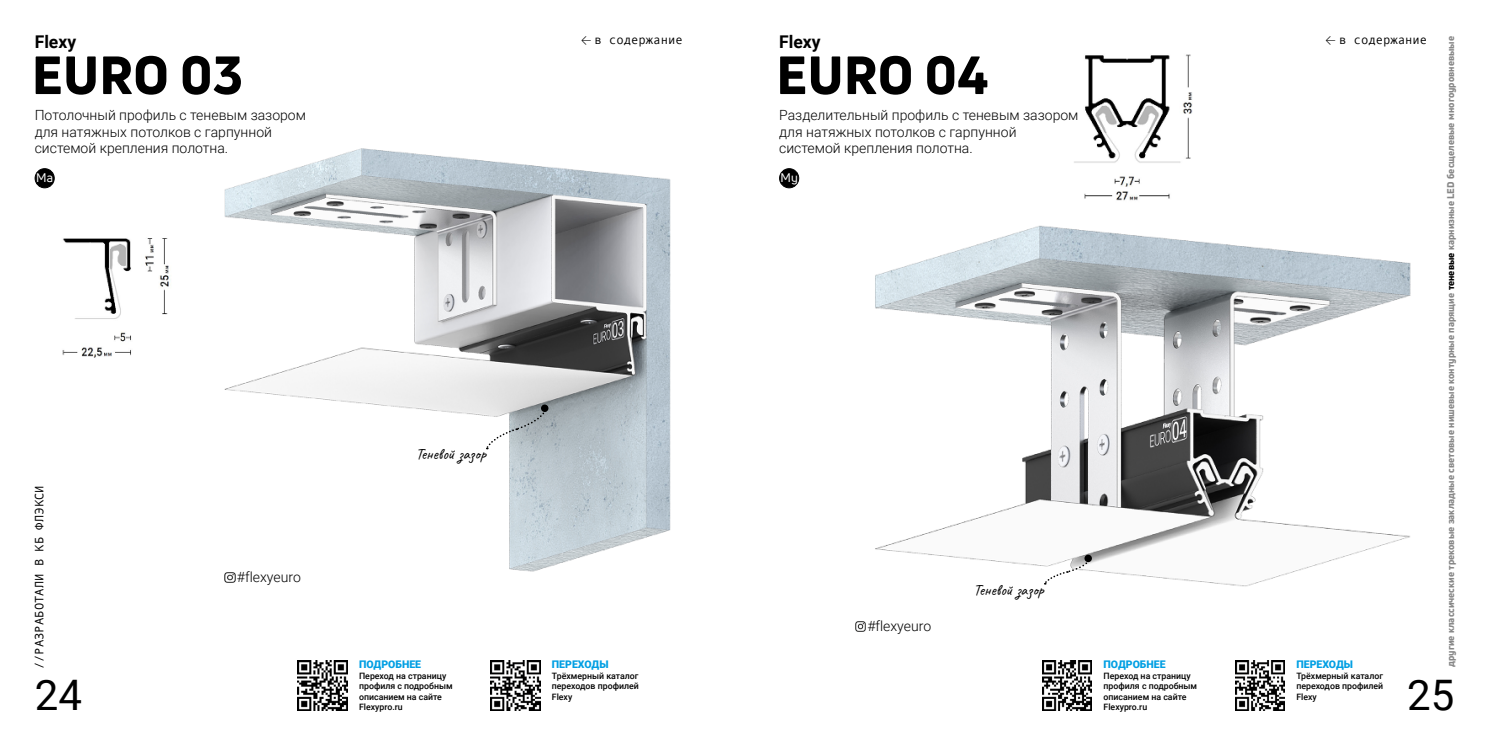
<style>
.page{position:relative;width:1489px;height:745px;background:#fff}
.page>*{position:absolute;margin:0;border:0;box-sizing:border-box;transform-origin:0 0}
.t1{font:800 52.5px "Uni Neue";color:#000}
.t2{font:42px "Roboto";color:#000}
.t3{font:700 17.5px "Roboto";color:#000}
.t4{font:15.75px "Caveat";color:#000}
.t5{font:300 14px/16.8px "Roboto";color:#000}
.t6{font:12.25px "Andale Mono";color:#000}
.t7{font:12.25px "Uni Neue";color:#fff}
.t8{font:900 10.5px "Roboto";color:#009fe3}
.t9{font:800 9.62px "Uni Neue";color:#878787}
.t10{font:500 8.75px/10.5px "Roboto";color:#000}
.s1{font-family:"Calibri";font-weight:300}
.s2{color:#000}
</style>
<div class="page">
<img style="left:35px;top:168px;width:136px;height:190px">
<img style="left:224px;top:148px;width:447px;height:435px">
<div style="left:541px;top:404px;width:7px;height:7px;background:#000;border-radius:50%"></div>
<svg style="left:485px;top:409px;width:61px;height:40px"></svg>
<svg style="left:225px;top:571px;width:10px;height:10px"></svg>
<img style="left:856px;top:54px;width:555px;height:578px">
<svg style="left:1043px;top:559px;width:46px;height:25px"></svg>
<div style="left:1084px;top:554px;width:7px;height:7px;background:#000;border-radius:50%"></div>
<svg style="left:855px;top:621px;width:10px;height:10px"></svg>
<div style="left:779px;top:168px;width:19px;height:20px;background:#000;border-radius:50%"></div>
<div style="left:779px;top:168px;width:20px;height:20px;border:1px solid #000;border-radius:50%"></div>
<img style="left:298px;top:660px;width:49px;height:49px">
<img style="left:490px;top:660px;width:50px;height:49px">
<img style="left:1042px;top:660px;width:49px;height:49px">
<img style="left:1235px;top:660px;width:49px;height:49px">
<div style="left:35px;top:168px;width:19px;height:20px;background:#000;border-radius:50%"></div>
<div style="left:35px;top:168px;width:20px;height:20px;border:1px solid #000;border-radius:50%"></div>
<h3 class="t3" style="left:35px;top:29px;width:43px">Flexy</h3>
<h1 class="t1" style="left:32px;top:40px;width:212px">EURO 03</h1>
<h3 class="t5" style="left:35px;top:106px;width:273px">Потолочный профиль с теневым зазором для натяжных потолков с гарпунной системой крепления полотна.</h3>
<h3 class="t7" style="left:36px;top:170px;width:18px">Ма</h3>
<h3 class="t6" style="left:31px;top:669px;width:185px;rotate:-90deg">//РАЗРАБОТАЛИ В КБ ФЛЭКСИ</h3>
<h2 class="t2" style="left:35px;top:665px;width:49px">24</h2>
<h3 class="t5" style="left:237px;top:567px;width:65px">#flexyeuro</h3>
<h3 class="t4" style="left:415px;top:443px;width:72px">Теневой зазор</h3>
<p class="t8" style="left:359px;top:657px;width:64px">ПОДРОБНЕЕ</p>
<p class="t10" style="left:359px;top:669px;width:95px">Переход на страницу профиля с подробным описанием на сайте<br>Flexypro.ru</p>
<h3 class="t3" style="left:779px;top:29px;width:43px">Flexy</h3>
<h3 class="t6" style="left:580px;top:32px;width:103px"><span class="s1">←</span> в содержание</h3>
<h3 class="t6" style="left:1324px;top:32px;width:103px"><span class="s1">←</span> в содержание</h3>
<p class="t9" style="left:1444px;top:666px;width:632px;rotate:-90deg">другие классические трековые закладные световые нишевые контурные парящие <span class="s2">теневые</span> карнизные LED бесщелевые многоуровневыые</p>
<h1 class="t1" style="left:776px;top:40px;width:214px">EURO 04</h1>
<h3 class="t5" style="left:779px;top:106px;width:301px">Разделительный профиль с теневым зазором для натяжных потолков с гарпунной системой крепления полотна.</h3>
<h3 class="t7" style="left:780px;top:170px;width:19px">Му</h3>
<h3 class="t4" style="left:973px;top:579px;width:72px">Теневой зазор</h3>
<h3 class="t5" style="left:867px;top:617px;width:65px">#flexyeuro</h3>
<p class="t8" style="left:552px;top:657px;width:58px">ПЕРЕХОДЫ</p>
<p class="t10" style="left:552px;top:669px;width:88px;text-align:justify">Трёхмерный каталог переходов профилей Flexy</p>
<p class="t8" style="left:1103px;top:657px;width:64px">ПОДРОБНЕЕ</p>
<p class="t10" style="left:1103px;top:669px;width:95px">Переход на страницу профиля с подробным описанием на сайте<br>Flexypro.ru</p>
<p class="t8" style="left:1296px;top:657px;width:58px">ПЕРЕХОДЫ</p>
<p class="t10" style="left:1296px;top:669px;width:88px;text-align:justify">Трёхмерный каталог переходов профилей Flexy</p>
<h2 class="t2" style="left:1406px;top:665px;width:49px">25</h2>
</div>
